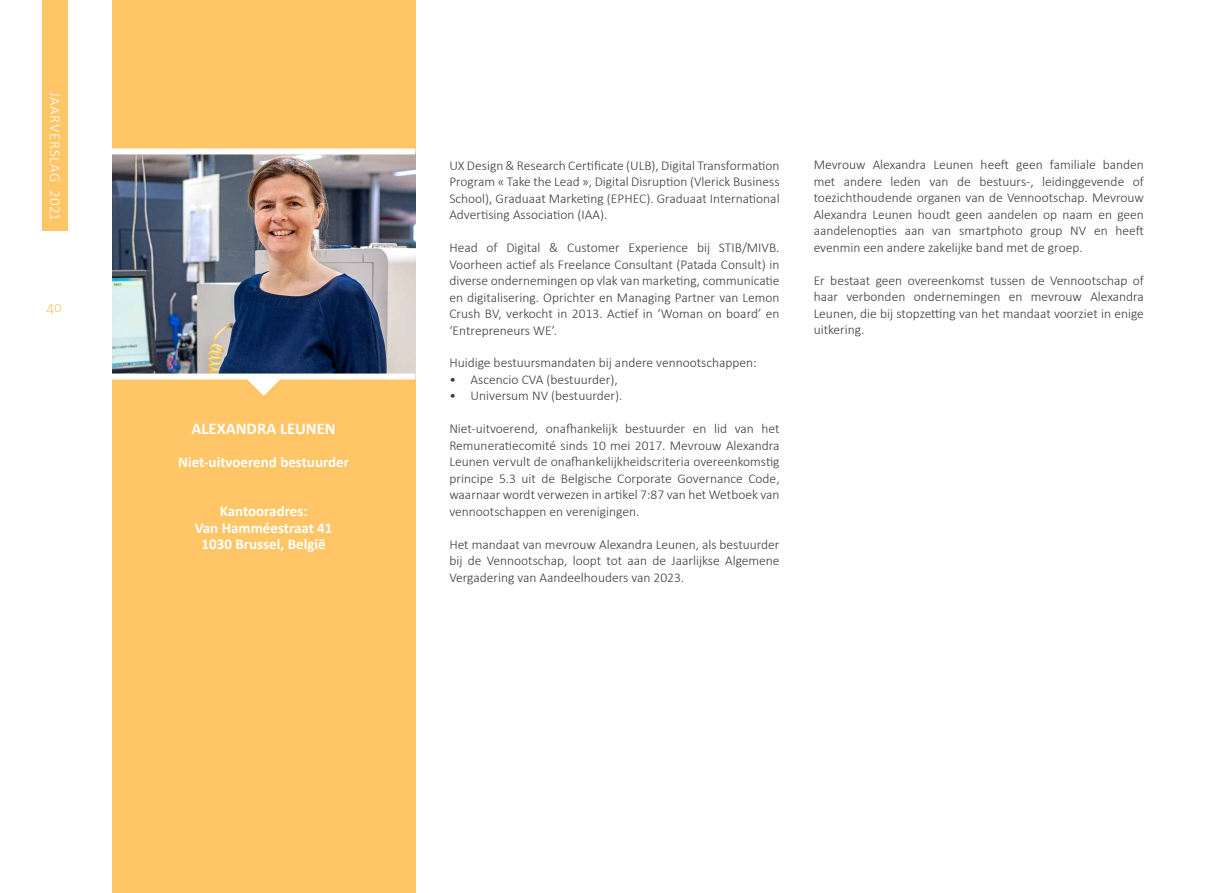
<style>
.page{position:relative;width:1229px;height:893px;background:#fff}
.page>*{position:absolute;margin:0;border:0;box-sizing:border-box;transform-origin:0 0}
.t1{font:700 16.5px "Calibri";color:#fff}
.t2{font:700 15px/16.5px "Calibri";color:#fff;text-align:center}
.t3{font:300 15px "Calibri";letter-spacing:.045em;color:#fff}
.t4{font:300 15px "Calibri";color:#ffc567}
.t5{font:300 13.5px/16.5px "Calibri";color:#3c3c3b;text-align:justify}
</style>
<div class="page">
<div style="left:42px;top:0;width:26px;height:231px;background:#ffc567"></div>
<div style="left:112px;top:0;width:303px;height:893px;background:#ffc567"></div>
<svg style="left:248px;top:380px;width:32px;height:16px"></svg>
<img style="left:112px;top:154px;width:303px;height:220px">
<div style="left:112px;top:148px;width:303px;height:6px;background:#fdfdfd"></div>
<div style="left:112px;top:374px;width:303px;height:6px;background:#fdfdfd"></div>
<p class="t3" style="left:65px;top:92px;width:131px;rotate:90deg">JAARVERSLAG 2021</p>
<p class="t4" style="left:46px;top:298px;width:17px">40</p>
<p class="t1" style="left:192px;top:416px;width:146px">ALEXANDRA LEUNEN</p>
<p class="t2" style="left:178px;top:453px;width:172px">Niet-uitvoerend bestuurder</p>
<p class="t2" style="left:195px;top:502px;width:139px">Kantooradres:<br>Van Hamméestraat 41<br>1030 Brussel, België</p>
<p class="t5" style="left:449px;top:157px;width:332px">UX Design &amp; Research Certificate (ULB), Digital Transformation Program « Take the Lead », Digital Disruption (Vlerick Business School), Graduaat Marketing (EPHEC). Graduaat International Advertising Association (IAA).</p>
<p class="t5" style="left:449px;top:239px;width:332px">Head of Digital &amp; Customer Experience bij STIB/MIVB.<br>Voorheen actief als Freelance Consultant (Patada Consult) in diverse ondernemingen op vlak van marketing, communicatie en digitalisering. Oprichter en Managing Partner van Lemon Crush BV, verkocht in 2013. Actief in ‘Woman on board’ en ‘Entrepreneurs WE’.</p>
<p class="t5" style="left:449px;top:355px;width:309px">Huidige bestuursmandaten bij andere vennootschappen:</p>
<p class="t5" style="left:449px;top:371px;width:170px">• Ascencio CVA (bestuurder),</p>
<p class="t5" style="left:449px;top:388px;width:175px">• Universum NV (bestuurder).</p>
<p class="t5" style="left:449px;top:421px;width:332px">Niet-uitvoerend, onafhankelijk bestuurder en lid van het Remuneratiecomité sinds 10 mei 2017. Mevrouw Alexandra Leunen vervult de onafhankelijkheidscriteria overeenkomstig principe 5.3 uit de Belgische Corporate Governance Code, waarnaar wordt verwezen in artikel 7:87 van het Wetboek van vennootschappen en verenigingen.</p>
<p class="t5" style="left:449px;top:536px;width:332px">Het mandaat van mevrouw Alexandra Leunen, als bestuurder bij de Vennootschap, loopt tot aan de Jaarlijkse Algemene Vergadering van Aandeelhouders van 2023.</p>
<p class="t5" style="left:814px;top:157px;width:332px">Mevrouw Alexandra Leunen heeft geen familiale banden met andere leden van de bestuurs-, leidinggevende of toezichthoudende organen van de Vennootschap. Mevrouw Alexandra Leunen houdt geen aandelen op naam en geen aandelenopties aan van smartphoto group NV en heeft evenmin een andere zakelijke band met de groep.</p>
<p class="t5" style="left:814px;top:272px;width:332px">Er bestaat geen overeenkomst tussen de Vennootschap of haar verbonden ondernemingen en mevrouw Alexandra Leunen, die bij stopzetting van het mandaat voorziet in enige uitkering.</p>
</div>
